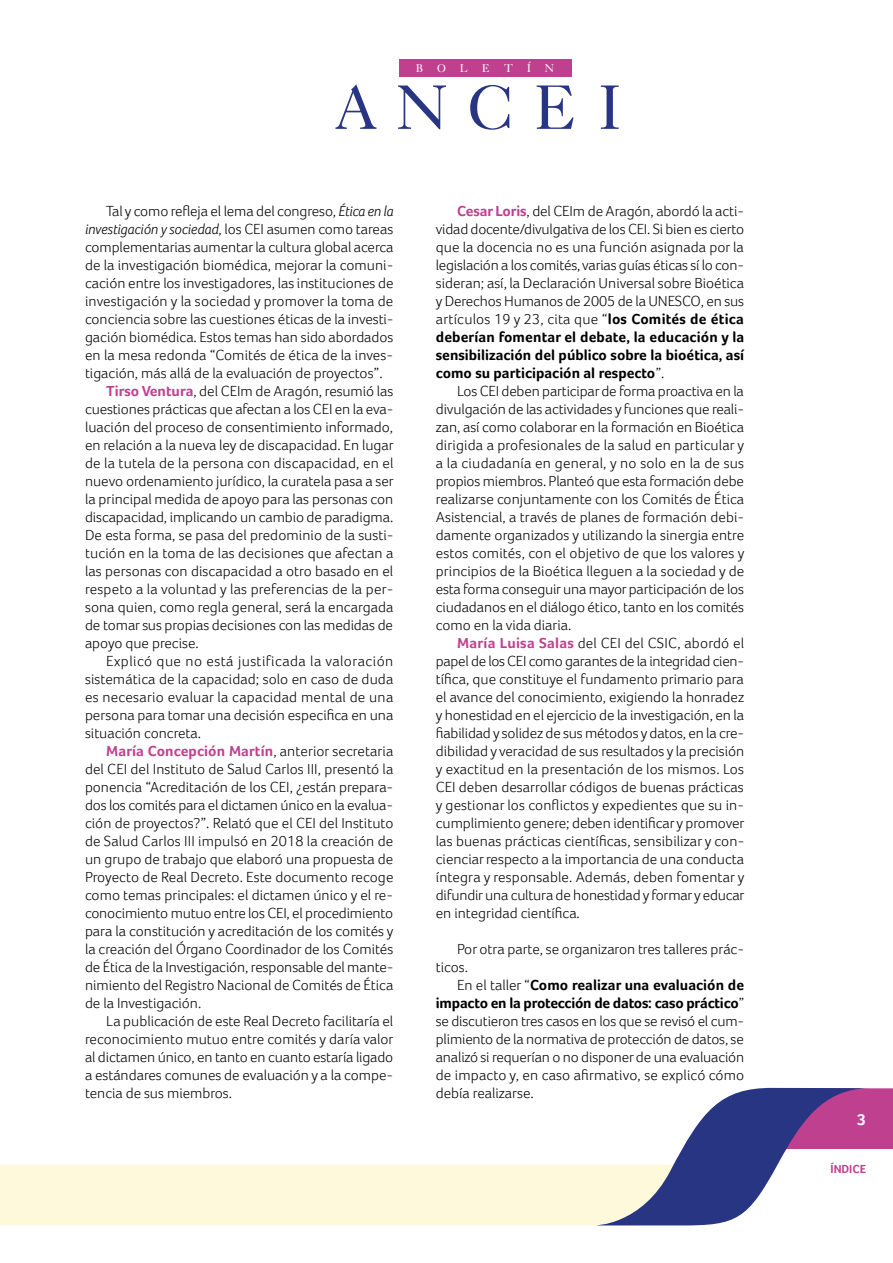
<style>
.page{position:relative;width:893px;height:1263px;background:#fff}
.page>*{position:absolute;margin:0;border:0;box-sizing:border-box;transform-origin:0 0}
.t1{font:62.85px "Caslon 540 LT Std";letter-spacing:.31em;color:#283583}
.t2{font:700 16.2px "Foco Corp";color:#fff}
.t3{font:300 15px/18px "Foco Corp";color:#000;text-align:justify}
.t4{font:300 15px "Foco Corp";letter-spacing:.02em;color:#000}
.t5{font:700 15px "Foco Corp";letter-spacing:.005em;color:#c04090}
.t6{font:300 15px "Foco Corp";letter-spacing:.03em;color:#000}
.t7{font:700 12px "Foco Corp";color:#c04090}
.t8{font:11.25px "Caslon 540 LT Std";letter-spacing:1.23em;color:#fff}
.s1{font-style:italic}
.s2{font-weight:700;color:#c04090}
.s3{font-weight:300;color:#000}
.s4{font-weight:700}
</style>
<div class="page">
<svg style="left:0;top:1088px;width:893px;height:137px"></svg>
<div style="left:399px;top:60px;width:172px;height:17px;background:#c04090"></div>
<p class="t8" style="left:416px;top:62px;width:140px">BOLETÍN</p>
<h1 class="t1" style="left:335px;top:69px;width:289px">ANCEI</h1>
<p class="t3" style="left:106px;top:202px;width:288px">Tal y como refleja el lema del congreso, <span class="s1">Ética en la</span></p>
<p class="t3" style="left:85px;top:220px;width:310px"><span class="s1">investigación y sociedad</span>, los CEI asumen como tareas</p>
<p class="t3" style="left:85px;top:238px;width:310px">complementarias aumentar la cultura global acerca</p>
<p class="t3" style="left:85px;top:256px;width:310px">de la investigación biomédica, mejorar la comuni-</p>
<p class="t3" style="left:85px;top:274px;width:310px">cación entre los investigadores, las instituciones de</p>
<p class="t3" style="left:85px;top:292px;width:310px">investigación y la sociedad y promover la toma de</p>
<p class="t3" style="left:85px;top:310px;width:310px">conciencia sobre las cuestiones éticas de la investi-</p>
<p class="t3" style="left:85px;top:328px;width:310px">gación biomédica. Estos temas han sido abordados</p>
<p class="t3" style="left:85px;top:346px;width:310px">en la mesa redonda “Comités de ética de la inves-</p>
<p class="t3" style="left:85px;top:364px;width:299px">tigación, más allá de la evaluación de proyectos”.</p>
<p class="t3" style="left:106px;top:382px;width:289px"><span class="s2">Tirso Ventura</span>, del CEIm de Aragón, resumió las</p>
<p class="t3" style="left:85px;top:400px;width:310px">cuestiones prácticas que afectan a los CEI en la eva-</p>
<p class="t3" style="left:85px;top:418px;width:310px">luación del proceso de consentimiento informado,</p>
<p class="t3" style="left:85px;top:436px;width:310px">en relación a la nueva ley de discapacidad. En lugar</p>
<p class="t3" style="left:85px;top:454px;width:310px">de la tutela de la persona con discapacidad, en el</p>
<p class="t3" style="left:85px;top:472px;width:310px">nuevo ordenamiento jurídico, la curatela pasa a ser</p>
<p class="t3" style="left:85px;top:490px;width:310px">la principal medida de apoyo para las personas con</p>
<p class="t3" style="left:85px;top:508px;width:310px">discapacidad, implicando un cambio de paradigma.</p>
<p class="t3" style="left:85px;top:526px;width:310px">De esta forma, se pasa del predominio de la susti-</p>
<p class="t3" style="left:85px;top:544px;width:310px">tución en la toma de las decisiones que afectan a</p>
<p class="t3" style="left:85px;top:562px;width:310px">las personas con discapacidad a otro basado en el</p>
<p class="t3" style="left:85px;top:580px;width:310px">respeto a la voluntad y las preferencias de la per-</p>
<p class="t3" style="left:85px;top:598px;width:310px">sona quien, como regla general, será la encargada</p>
<p class="t3" style="left:85px;top:616px;width:310px">de tomar sus propias decisiones con las medidas de</p>
<p class="t3" style="left:85px;top:634px;width:115px">apoyo que precise.</p>
<p class="t6" style="left:106px;top:652px;width:289px">Explicó que no está justificada la valoración</p>
<p class="t3" style="left:85px;top:670px;width:310px">sistemática de la capacidad; solo en caso de duda</p>
<p class="t4" style="left:85px;top:688px;width:310px">es necesario evaluar la capacidad mental de una</p>
<p class="t3" style="left:85px;top:706px;width:310px">persona para tomar una decisión especifica en una</p>
<p class="t3" style="left:85px;top:724px;width:118px">situación concreta.</p>
<p class="t5" style="left:106px;top:742px;width:289px">María Concepción Martín<span class="s3">, anterior secretaria</span></p>
<p class="t3" style="left:85px;top:760px;width:310px">del CEI del Instituto de Salud Carlos III, presentó la</p>
<p class="t3" style="left:85px;top:778px;width:310px">ponencia “Acreditación de los CEI, ¿están prepara-</p>
<p class="t3" style="left:85px;top:796px;width:310px">dos los comités para el dictamen único en la evalua-</p>
<p class="t3" style="left:85px;top:814px;width:310px">ción de proyectos?”. Relató que el CEI del Instituto</p>
<p class="t3" style="left:85px;top:832px;width:310px">de Salud Carlos III impulsó en 2018 la creación de</p>
<p class="t3" style="left:85px;top:850px;width:310px">un grupo de trabajo que elaboró una propuesta de</p>
<p class="t3" style="left:85px;top:868px;width:310px">Proyecto de Real Decreto. Este documento recoge</p>
<p class="t3" style="left:85px;top:886px;width:310px">como temas principales: el dictamen único y el re-</p>
<p class="t3" style="left:85px;top:904px;width:310px">conocimiento mutuo entre los CEI, el procedimiento</p>
<p class="t3" style="left:85px;top:922px;width:310px">para la constitución y acreditación de los comités y</p>
<p class="t3" style="left:85px;top:940px;width:310px">la creación del Órgano Coordinador de los Comités</p>
<p class="t3" style="left:85px;top:958px;width:310px">de Ética de la Investigación, responsable del mante-</p>
<p class="t3" style="left:85px;top:976px;width:310px">nimiento del Registro Nacional de Comités de Ética</p>
<p class="t3" style="left:85px;top:994px;width:118px">de la Investigación.</p>
<p class="t3" style="left:106px;top:1012px;width:289px">La publicación de este Real Decreto facilitaría el</p>
<p class="t3" style="left:85px;top:1030px;width:310px">reconocimiento mutuo entre comités y daría valor</p>
<p class="t3" style="left:85px;top:1048px;width:310px">al dictamen único, en tanto en cuanto estaría ligado</p>
<p class="t3" style="left:85px;top:1066px;width:310px">a estándares comunes de evaluación y a la compe-</p>
<p class="t3" style="left:85px;top:1084px;width:149px">tencia de sus miembros.</p>
<p class="t3" style="left:436px;top:202px;width:310px;text-indent:21px"><span class="s2">Cesar Loris</span>, del CEIm de Aragón, abordó la acti&shy;vidad docente/divulgativa de los CEI. Si bien es cierto que la docencia no es una función asignada por la legislación a los comités, varias guías éticas sí lo con&shy;sideran; así, la Declaración Universal sobre Bioética y Derechos Humanos de 2005 de la UNESCO, en sus artículos 19 y 23, cita que “<span class="s4">los Comités de ética deberían fomentar el debate, la educación y la sensibilización del público sobre la bioética, así como su participación al respecto</span>”.</p>
<p class="t3" style="left:436px;top:382px;width:310px;text-indent:21px">Los CEI deben participar de forma proactiva en la divulgación de las actividades y funciones que reali&shy;zan, así como colaborar en la formación en Bioética dirigida a profesionales de la salud en particular y a la ciudadanía en general, y no solo en la de sus propios miembros. Planteó que esta formación debe realizarse conjuntamente con los Comités de Ética Asistencial, a través de planes de formación debi&shy;damente organizados y utilizando la sinergia entre estos comités, con el objetivo de que los valores y principios de la Bioética lleguen a la sociedad y de esta forma conseguir una mayor participación de los ciudadanos en el diálogo ético, tanto en los comités como en la vida diaria.</p>
<p class="t3" style="left:436px;top:634px;width:310px;text-indent:21px"><span class="s2">María Luisa Salas</span> del CEI del CSIC, abordó el papel de los CEI como garantes de la integridad cien&shy;tífica, que constituye el fundamento primario para el avance del conocimiento, exigiendo la honradez y honestidad en el ejercicio de la investigación, en la fiabilidad y solidez de sus métodos y datos, en la cre&shy;dibilidad y veracidad de sus resultados y la precisión y exactitud en la presentación de los mismos. Los CEI deben desarrollar códigos de buenas prácticas y gestionar los conflictos y expedientes que su in&shy;cumplimiento genere; deben identificar y promover las buenas prácticas científicas, sensibilizar y con&shy;cienciar respecto a la importancia de una conducta íntegra y responsable. Además, deben fomentar y difundir una cultura de honestidad y formar y educar en integridad científica.</p>
<p class="t3" style="left:436px;top:940px;width:310px;text-indent:21px">Por otra parte, se organizaron tres talleres prác&shy;ticos.</p>
<p class="t3" style="left:436px;top:976px;width:310px;text-indent:21px">En el taller “<span class="s4">Como realizar una evaluación de impacto en la protección de datos: caso práctico</span>” se discutieron tres casos en los que se revisó el cum&shy;plimiento de la normativa de protección de datos, se analizó si requerían o no disponer de una evaluación de impacto y, en caso afirmativo, se explicó cómo debía realizarse.</p>
<p class="t2" style="left:857px;top:1110px;width:10px">3</p>
<p class="t7" style="left:830px;top:1162px;width:37px">ÍNDICE</p>
</div>
